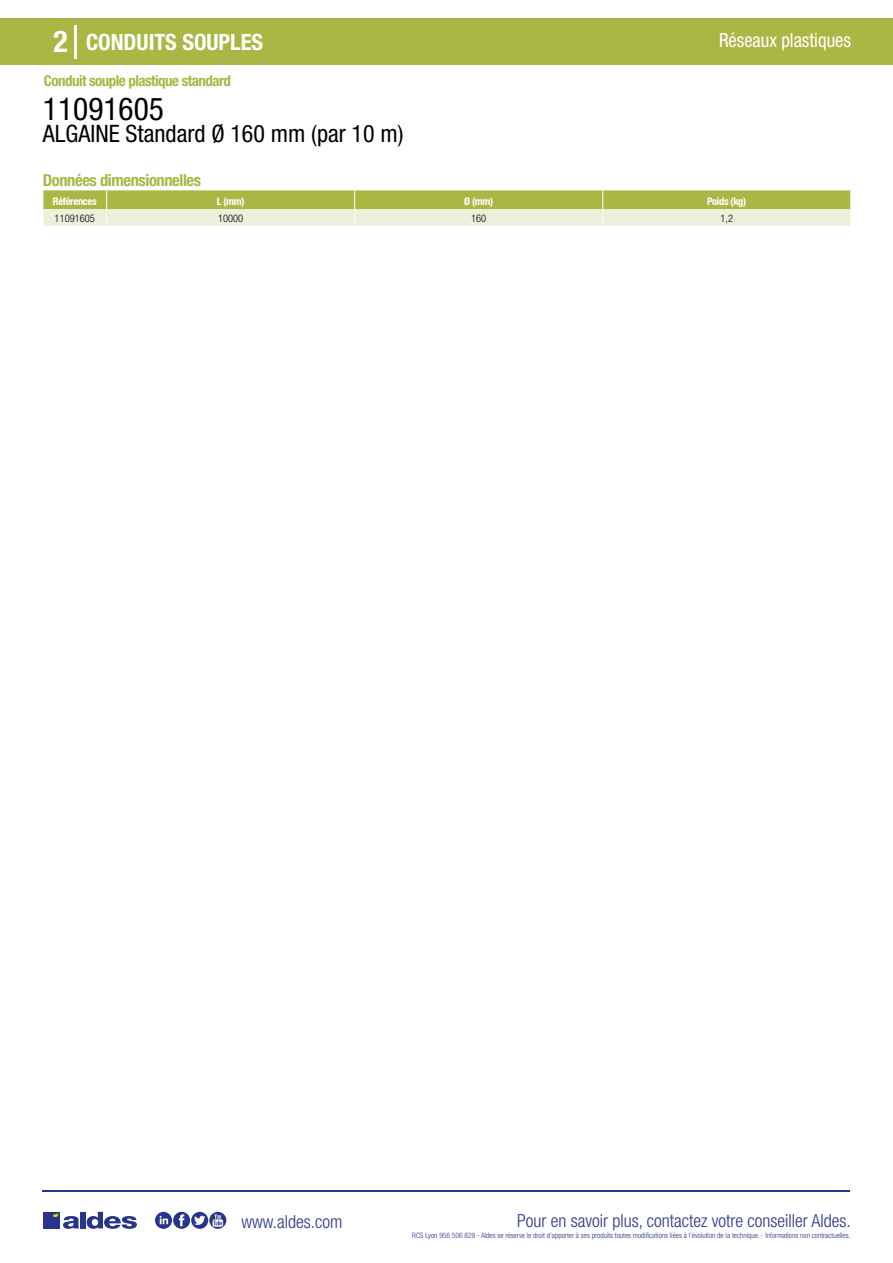
<style>
.page{position:relative;width:893px;height:1263px;background:#fff}
.page>*{position:absolute;margin:0;border:0;box-sizing:border-box;transform-origin:0 0}
.t1{font:condensed 31.5px "Helvetica Neue LT Std";color:#000}
.t2{font:700 condensed 30px "Helvetica Neue LT Std";color:#fff}
.t3{font:condensed 24px "Helvetica Neue LT Std";color:#000}
.t4{font:700 condensed 22.5px "Helvetica Neue LT Std";color:#fff}
.t5{font:condensed 19.5px "Helvetica Neue LT Std";color:#fff;scale:.95 1}
.t6{font:300 condensed 18px "Helvetica Neue";color:#28348b}
.t7{font:700 condensed 16.5px "Helvetica Neue LT Std";letter-spacing:-.025em;color:#a9b745}
.t8{font:700 condensed 15px "Helvetica Neue LT Std";letter-spacing:-.035em;color:#a9b745}
.t9{font:700 condensed 10.5px "Helvetica Neue";letter-spacing:-.03em;color:#fff}
.t10{font:300 condensed 10.5px "Helvetica Neue";color:#000}
.t11{font:300 condensed 7.5px "Helvetica Neue";color:#28348b}
</style>
<div class="page">
<div style="left:0;top:18px;width:893px;height:46px;background:#a9b745"></div>
<hr style="left:74px;top:25px;width:2px;height:33px;background:#fff">
<hr style="left:43px;top:1190px;width:807px;height:1px;background:#28348b">
<svg style="left:155px;top:1212px;width:71px;height:17px"></svg>
<div style="left:43px;top:1212px;width:17px;height:16px;background:#28348b"></div>
<div style="left:80px;top:1212px;width:6px;height:16px;background:#28348b"></div>
<svg style="left:87px;top:1212px;width:50px;height:17px"></svg>
<svg style="left:53px;top:1213px;width:26px;height:16px"></svg>
<svg style="left:43px;top:190px;width:808px;height:36px;background:#cad28e"></svg>
<h2 class="t2" style="left:54px;top:24px;width:16px">2</h2>
<h3 class="t4" style="left:86px;top:28px;width:179px">CONDUITS SOUPLES</h3>
<h3 class="t5" style="left:719px;top:29px;width:140px">Réseaux plastiques</h3>
<h3 class="t8" style="left:44px;top:71px;width:189px">Conduit souple plastique standard</h3>
<h1 class="t1" style="left:43px;top:91px;width:122px">11091605</h1>
<h3 class="t3" style="left:43px;top:120px;width:362px">ALGAINE Standard Ø 160 mm (par 10 m)</h3>
<h3 class="t7" style="left:43px;top:170px;width:160px">Données dimensionnelles</h3>
<h3 class="t9" style="left:53px;top:195px;width:45px">Références</h3>
<h3 class="t9" style="left:217px;top:195px;width:29px">L (mm)</h3>
<h3 class="t9" style="left:464px;top:195px;width:30px">Ø (mm)</h3>
<h3 class="t9" style="left:707px;top:195px;width:41px">Poids (kg)</h3>
<h3 class="t10" style="left:55px;top:212px;width:42px">11091605</h3>
<h3 class="t10" style="left:218px;top:212px;width:27px">10000</h3>
<h3 class="t10" style="left:471px;top:212px;width:17px">160</h3>
<h3 class="t10" style="left:720px;top:212px;width:14px">1,2</h3>
<h3 class="t6" style="left:241px;top:1211px;width:102px">www.aldes.com</h3>
<h3 class="t6" style="left:517px;top:1211px;width:335px">Pour en savoir plus, contactez votre conseiller Aldes.</h3>
<p class="t11" style="left:412px;top:1230px;width:440px">RCS Lyon 956 506 828 - Aldes se réserve le droit d’apporter à ses produits toutes modifications liées à l’évolution de la technique. - Informations non contractuelles.</p>
</div>
